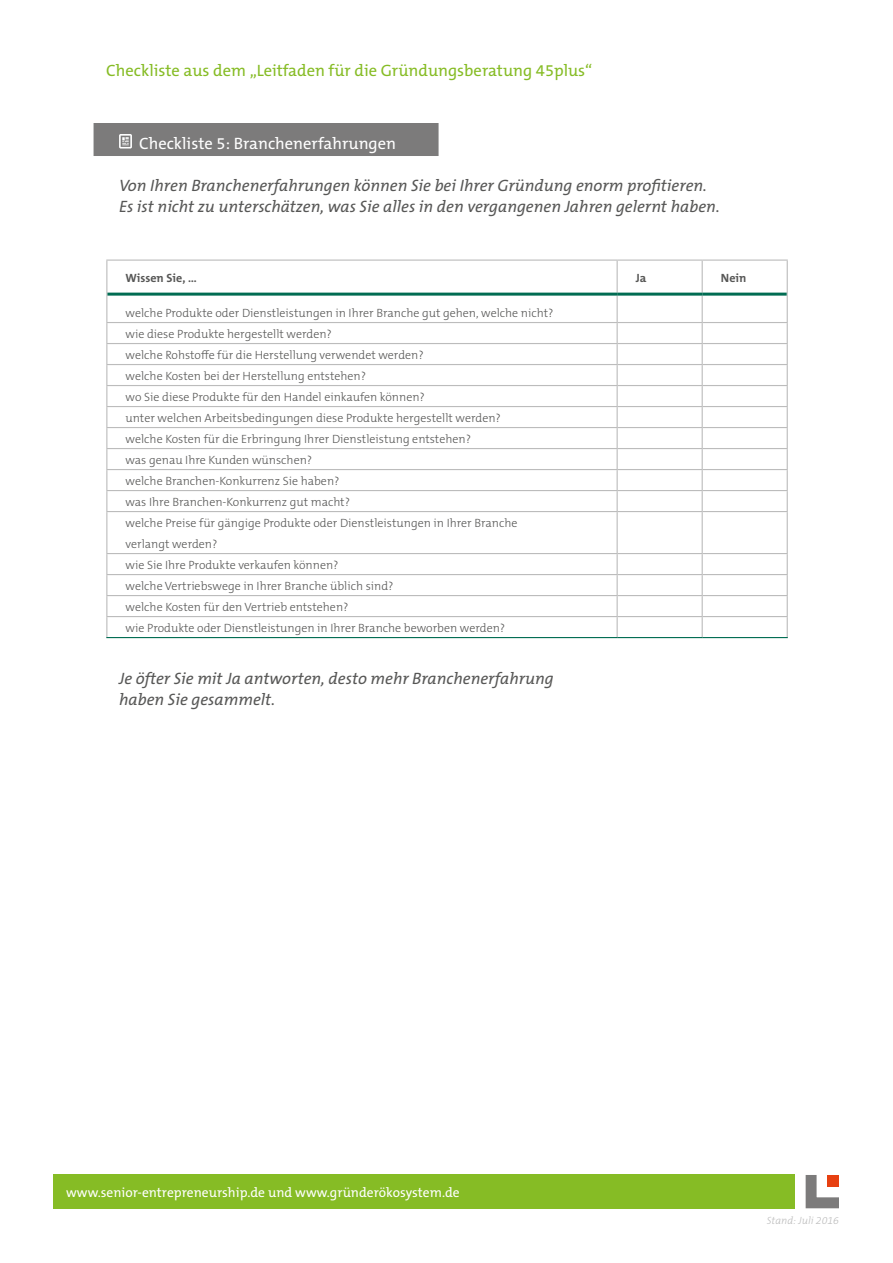
<style>
.page{position:relative;width:893px;height:1263px;background:#fff}
.page>*{position:absolute;margin:0;border:0;box-sizing:border-box;transform-origin:0 0}
.teasertext_chekliste{font:italic 16.5px/21px "The Mix B W5 Plain";color:#575756}
.t1{font:16.5px "The Mix B W5 Plain";color:#86bc25}
.headline_chekliste{font:16.5px "The Mix B W5 Plain";color:#fff}
.t2{font:13.5px "The Mix B W5 Plain";color:#fff}
.copy_gründerbeispiel{font:300 12px/21px "The Mix B W3";color:#575756}
.copy_gründerbeispiel-2{font:700 12px "The Mix B W7";color:#575756}
.t3{font:italic 300 10.5px "The Mix B W3";color:#bcbcbc}
</style>
<div class="page">
<div style="left:53px;top:1175px;width:742px;height:34px;background:#86bc25"></div>
<svg style="left:806px;top:1175px;width:33px;height:33px"></svg>
<div style="left:828px;top:1175px;width:11px;height:11px;background:#e74011"></div>
<div style="left:94px;top:123px;width:345px;height:33px;background:#7c7b7b"></div>
<svg style="left:119px;top:134px;width:13px;height:14px"></svg>
<hr style="left:106px;top:260px;width:511px;height:1px;background:#bcbcbc">
<hr style="left:106px;top:261px;width:1px;height:33px;background:#bcbcbc">
<hr style="left:617px;top:260px;width:85px;height:1px;background:#bcbcbc">
<hr style="left:617px;top:261px;width:1px;height:32px;background:#bcbcbc">
<hr style="left:702px;top:260px;width:86px;height:1px;background:#bcbcbc">
<hr style="left:702px;top:261px;width:1px;height:32px;background:#bcbcbc">
<hr style="left:787px;top:261px;width:1px;height:33px;background:#bcbcbc">
<hr style="left:106px;top:322px;width:511px;height:1px;background:#bcbcbc">
<hr style="left:617px;top:322px;width:85px;height:1px;background:#bcbcbc">
<hr style="left:702px;top:322px;width:86px;height:1px;background:#bcbcbc">
<hr style="left:106px;top:343px;width:511px;height:1px;background:#bcbcbc">
<hr style="left:617px;top:343px;width:85px;height:1px;background:#bcbcbc">
<hr style="left:702px;top:343px;width:86px;height:1px;background:#bcbcbc">
<hr style="left:106px;top:364px;width:511px;height:1px;background:#bcbcbc">
<hr style="left:617px;top:364px;width:85px;height:1px;background:#bcbcbc">
<hr style="left:702px;top:364px;width:86px;height:1px;background:#bcbcbc">
<hr style="left:106px;top:385px;width:511px;height:1px;background:#bcbcbc">
<hr style="left:617px;top:385px;width:85px;height:1px;background:#bcbcbc">
<hr style="left:702px;top:385px;width:86px;height:1px;background:#bcbcbc">
<hr style="left:106px;top:406px;width:511px;height:1px;background:#bcbcbc">
<hr style="left:617px;top:406px;width:85px;height:1px;background:#bcbcbc">
<hr style="left:702px;top:406px;width:86px;height:1px;background:#bcbcbc">
<hr style="left:106px;top:427px;width:511px;height:1px;background:#bcbcbc">
<hr style="left:617px;top:427px;width:85px;height:1px;background:#bcbcbc">
<hr style="left:702px;top:427px;width:86px;height:1px;background:#bcbcbc">
<hr style="left:106px;top:448px;width:511px;height:1px;background:#bcbcbc">
<hr style="left:617px;top:448px;width:85px;height:1px;background:#bcbcbc">
<hr style="left:702px;top:448px;width:86px;height:1px;background:#bcbcbc">
<hr style="left:106px;top:469px;width:511px;height:1px;background:#bcbcbc">
<hr style="left:617px;top:469px;width:85px;height:1px;background:#bcbcbc">
<hr style="left:702px;top:469px;width:86px;height:1px;background:#bcbcbc">
<hr style="left:106px;top:490px;width:511px;height:1px;background:#bcbcbc">
<svg style="left:106px;top:294px;width:1px;height:217px"></svg>
<hr style="left:617px;top:490px;width:85px;height:1px;background:#bcbcbc">
<svg style="left:617px;top:296px;width:1px;height:215px"></svg>
<hr style="left:702px;top:490px;width:86px;height:1px;background:#bcbcbc">
<svg style="left:702px;top:296px;width:1px;height:215px"></svg>
<svg style="left:787px;top:294px;width:1px;height:217px"></svg>
<hr style="left:106px;top:511px;width:511px;height:1px;background:#bcbcbc">
<hr style="left:106px;top:512px;width:1px;height:41px;background:#bcbcbc">
<hr style="left:617px;top:511px;width:85px;height:1px;background:#bcbcbc">
<hr style="left:617px;top:512px;width:1px;height:41px;background:#bcbcbc">
<hr style="left:702px;top:511px;width:86px;height:1px;background:#bcbcbc">
<hr style="left:702px;top:512px;width:1px;height:41px;background:#bcbcbc">
<hr style="left:787px;top:512px;width:1px;height:41px;background:#bcbcbc">
<hr style="left:106px;top:553px;width:511px;height:1px;background:#bcbcbc">
<hr style="left:617px;top:553px;width:85px;height:1px;background:#bcbcbc">
<hr style="left:702px;top:553px;width:86px;height:1px;background:#bcbcbc">
<hr style="left:106px;top:574px;width:511px;height:1px;background:#bcbcbc">
<hr style="left:617px;top:574px;width:85px;height:1px;background:#bcbcbc">
<hr style="left:702px;top:574px;width:86px;height:1px;background:#bcbcbc">
<hr style="left:106px;top:595px;width:511px;height:1px;background:#bcbcbc">
<hr style="left:617px;top:595px;width:85px;height:1px;background:#bcbcbc">
<hr style="left:702px;top:595px;width:86px;height:1px;background:#bcbcbc">
<hr style="left:106px;top:616px;width:511px;height:1px;background:#bcbcbc">
<svg style="left:106px;top:554px;width:1px;height:83px"></svg>
<hr style="left:617px;top:616px;width:85px;height:1px;background:#bcbcbc">
<svg style="left:617px;top:554px;width:1px;height:83px"></svg>
<hr style="left:702px;top:616px;width:86px;height:1px;background:#bcbcbc">
<svg style="left:702px;top:554px;width:1px;height:83px"></svg>
<svg style="left:787px;top:554px;width:1px;height:83px"></svg>
<hr style="left:106px;top:637px;width:511px;height:1px;background:#006c52">
<hr style="left:617px;top:637px;width:85px;height:1px;background:#006c52">
<hr style="left:702px;top:637px;width:86px;height:1px;background:#006c52">
<hr style="left:107px;top:293px;width:510px;height:3px;background:#006c52">
<hr style="left:617px;top:293px;width:85px;height:3px;background:#006c52">
<hr style="left:702px;top:293px;width:85px;height:3px;background:#006c52">
<p class="t1" style="left:106px;top:60px;width:488px">Checkliste aus dem „Leitfaden für die Gründungsberatung 45plus“</p>
<p class="headline_chekliste" style="left:139px;top:132px;width:258px">Checkliste 5: Branchenerfahrungen</p>
<p class="teasertext_chekliste" style="left:119px;top:175px;width:602px">Von Ihren Branchenerfahrungen können Sie bei Ihrer Gründung enorm profitieren.<br>Es ist nicht zu unterschätzen, was Sie alles in den vergangenen Jahren gelernt haben.</p>
<p class="copy_gründerbeispiel-2" style="left:126px;top:270px;width:73px">Wissen Sie, …</p>
<p class="copy_gründerbeispiel-2" style="left:636px;top:270px;width:12px">Ja</p>
<p class="copy_gründerbeispiel-2" style="left:721px;top:270px;width:27px">Nein</p>
<p class="copy_gründerbeispiel" style="left:126px;top:302px;width:429px">welche Produkte oder Dienstleistungen in Ihrer Branche gut gehen, welche nicht?</p>
<p class="copy_gründerbeispiel" style="left:126px;top:323px;width:208px">wie diese Produkte hergestellt werden?</p>
<p class="copy_gründerbeispiel" style="left:126px;top:344px;width:300px">welche Rohstoffe für die Herstellung verwendet werden?</p>
<p class="copy_gründerbeispiel" style="left:126px;top:365px;width:242px">welche Kosten bei der Herstellung entstehen?</p>
<p class="copy_gründerbeispiel" style="left:126px;top:386px;width:301px">wo Sie diese Produkte für den Handel einkaufen können?</p>
<p class="copy_gründerbeispiel" style="left:126px;top:407px;width:377px">unter welchen Arbeitsbedingungen diese Produkte hergestellt werden?</p>
<p class="copy_gründerbeispiel" style="left:126px;top:428px;width:347px">welche Kosten für die Erbringung Ihrer Dienstleistung entstehen?</p>
<p class="copy_gründerbeispiel" style="left:126px;top:449px;width:188px">was genau Ihre Kunden wünschen?</p>
<p class="copy_gründerbeispiel" style="left:126px;top:470px;width:215px">welche Branchen-Konkurrenz Sie haben?</p>
<p class="copy_gründerbeispiel" style="left:126px;top:491px;width:226px">was Ihre Branchen-Konkurrenz gut macht?</p>
<p class="copy_gründerbeispiel" style="left:126px;top:512px;width:393px">welche Preise für gängige Produkte oder Dienstleistungen in Ihrer Branche verlangt werden?</p>
<p class="copy_gründerbeispiel" style="left:126px;top:554px;width:214px">wie Sie Ihre Produkte verkaufen können?</p>
<p class="copy_gründerbeispiel" style="left:126px;top:575px;width:269px">welche Vertriebswege in Ihrer Branche üblich sind?</p>
<p class="copy_gründerbeispiel" style="left:126px;top:596px;width:224px">welche Kosten für den Vertrieb entstehen?</p>
<p class="copy_gründerbeispiel" style="left:126px;top:617px;width:381px">wie Produkte oder Dienstleistungen in Ihrer Branche beworben werden?</p>
<p class="teasertext_chekliste" style="left:119px;top:668px;width:436px">Je öfter Sie mit Ja antworten, desto mehr Branchenerfahrung haben Sie gesammelt.</p>
<p class="t2" style="left:66px;top:1184px;width:395px">www.senior-entrepreneurship.de und www.gründerökosystem.de</p>
<p class="t3" style="left:767px;top:1214px;width:74px">Stand: Juli 2016</p>
</div>
